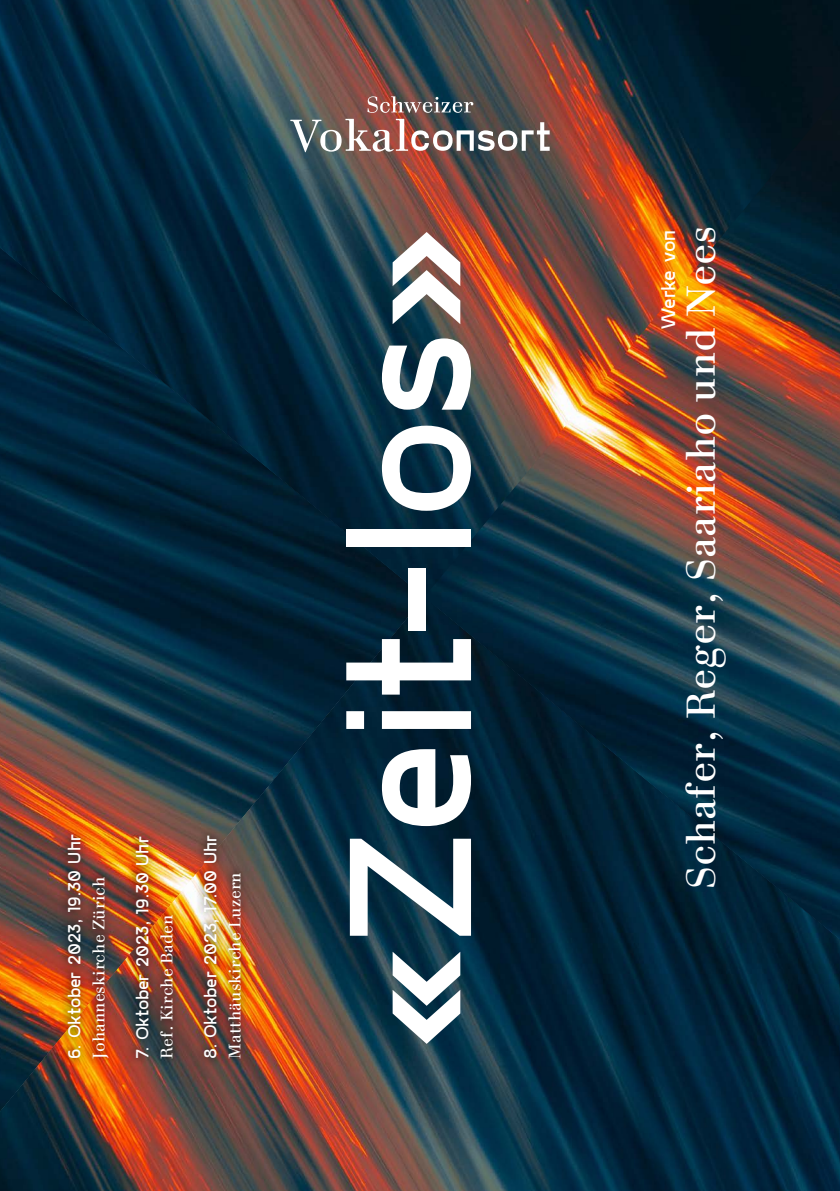
<style>
.page{position:relative;width:840px;height:1191px;background:#fff}
.page>*{position:absolute;margin:0;border:0;box-sizing:border-box;transform-origin:0 0}
.t1{font:178px "Gosha Sans";letter-spacing:-.02em;color:#fff}
.t2{font:40px "Prillwitz Normal PRO 55";color:#fff}
.t3{font:20px "Gosha Sans";letter-spacing:-.045em;color:#fff}
.t4{font:18px "Gosha Sans";letter-spacing:-.015em;color:#fff}
.t5{font:16.4px "Prillwitz Normal PRO 55";letter-spacing:.005em;color:#fff}
</style>
<div class="page">
<img style="left:0;top:607px;width:839px;height:584px">
<img style="left:0;top:0;width:839px;height:607px">
<img style="left:424px;top:93px;width:415px;height:846px">
<img style="left:290px;top:119px;width:259px;height:33px">
<svg style="left:367px;top:96px;width:106px;height:17px;background:#827271"></svg>
<div style="left:58px;top:826px;width:191px;height:240px;background:#000;opacity:.85"></div>
<p class="t4" style="left:62px;top:1058px;width:226px;rotate:-90deg">6. Oktober 2023, 19.30 Uhr</p>
<p class="t5" style="left:89px;top:1058px;width:184px;rotate:-90deg">Johanneskirche Zürich</p>
<p class="t4" style="left:130px;top:1058px;width:224px;rotate:-90deg">7. Oktober 2023, 19.30 Uhr</p>
<p class="t5" style="left:157px;top:1058px;width:146px;rotate:-90deg">Ref. Kirche Baden</p>
<p class="t4" style="left:198px;top:1058px;width:226px;rotate:-90deg">8. Oktober 2023, 17.00 Uhr</p>
<p class="t5" style="left:225px;top:1058px;width:188px;rotate:-90deg">Matthäuskirche Luzern</p>
<h1 class="t1" style="left:291px;top:1054px;width:835px;rotate:-90deg">«Zeit-los»</h1>
<p class="t3" style="left:654px;top:329px;width:101px;rotate:-90deg">Werke von</p>
<h2 class="t2" style="left:677px;top:888px;width:664px;rotate:-90deg">Schafer, Reger, Saariaho und Nees</h2>
</div>
